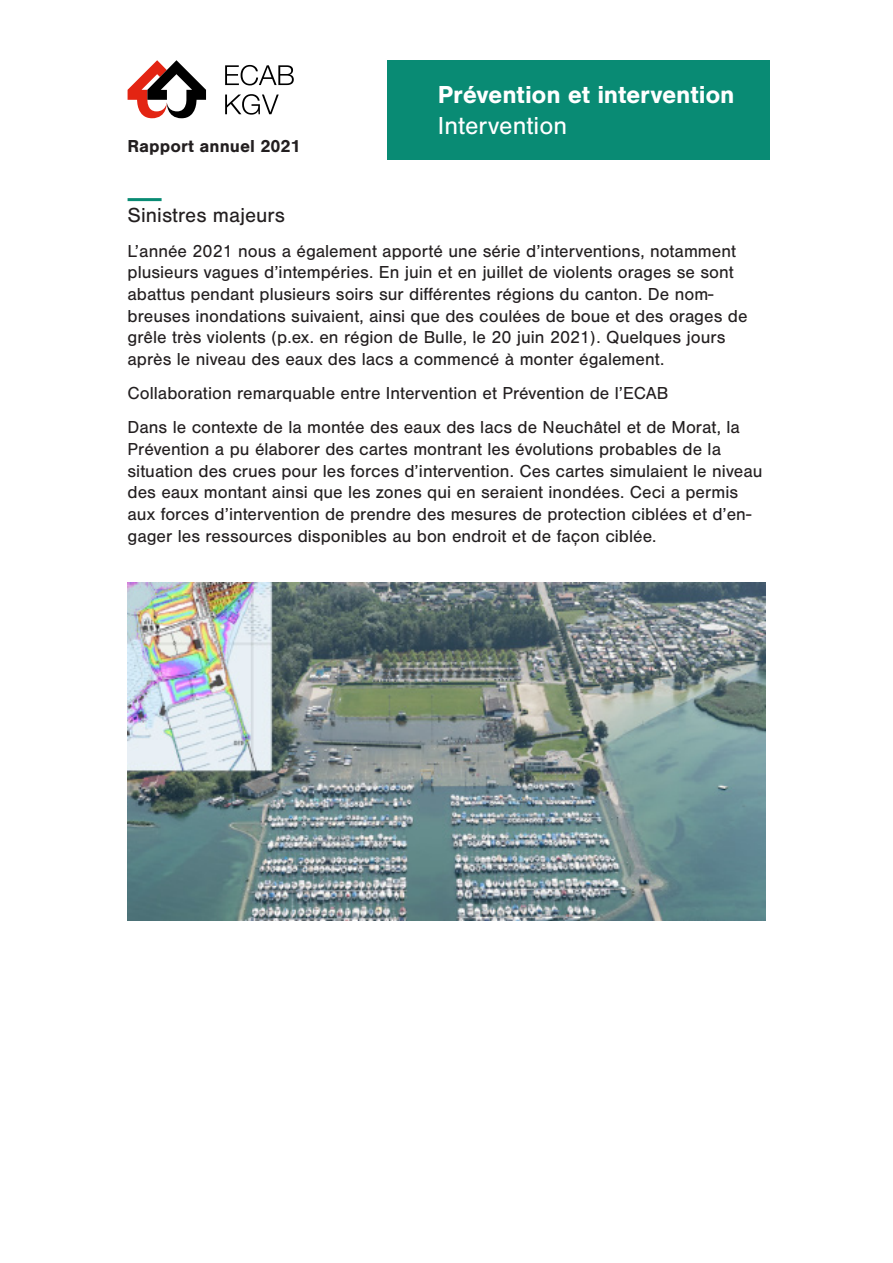
<style>
.page{position:relative;width:893px;height:1263px;background:#fff}
.page>*{position:absolute;margin:0;border:0;box-sizing:border-box;transform-origin:0 0}
.t1{font:700 25.5px "Nimbus San";letter-spacing:-.01em;color:#fff}
.t2{font:25.5px "Nimbus San";color:#fff}
.t3{font:21px "Nimbus San";color:#231f20}
.t4{font:18px/21.6px "Nimbus San";color:#231f20}
.t5{font:700 18px "Nimbus San";color:#231f20}
</style>
<div class="page">
<svg style="left:128px;top:60px;width:78px;height:58px"></svg>
<svg style="left:225px;top:94px;width:54px;height:21px"></svg>
<svg style="left:225px;top:65px;width:69px;height:20px"></svg>
<hr style="left:128px;top:198px;width:34px;height:3px;background:#098b74">
<div style="left:387px;top:60px;width:383px;height:99px;background:#098b74"></div>
<img style="left:128px;top:582px;width:637px;height:339px">
<p class="t5" style="left:128px;top:136px;width:175px">Rapport annuel 2021</p>
<h1 class="t1" style="left:438px;top:80px;width:298px">Prévention et intervention</h1>
<h1 class="t2" style="left:438px;top:111px;width:131px">Intervention</h1>
<p class="t3" style="left:128px;top:204px;width:159px">Sinistres majeurs</p>
<p class="t4" style="left:128px;top:240px;width:621px">L’année 2021 nous a également apporté une série d’interventions, notamment plusieurs vagues d’intempéries. En juin et en juillet de violents orages se sont abattus pendant plusieurs soirs sur différentes régions du canton. De nom&shy;breuses inondations suivaient, ainsi que des coulées de boue et des orages de grêle très violents (p.ex. en région de Bulle, le 20 juin 2021). Quelques jours après le niveau des eaux des lacs a commencé à monter également.</p>
<p class="t4" style="left:128px;top:376px;width:614px;line-height:34.3px">Collaboration remarquable entre Intervention et Prévention de l’ECAB<br>Dans le contexte de la montée des eaux des lacs de Neuchâtel et de Morat, la</p>
<p class="t4" style="left:128px;top:439px;width:636px">Prévention a pu élaborer des cartes montrant les évolutions probables de la situation des crues pour les forces d’intervention. Ces cartes simulaient le niveau des eaux montant ainsi que les zones qui en seraient inondées. Ceci a permis aux forces d’intervention de prendre des mesures de protection ciblées et d’en&shy;gager les ressources disponibles au bon endroit et de façon ciblée.</p>
</div>
